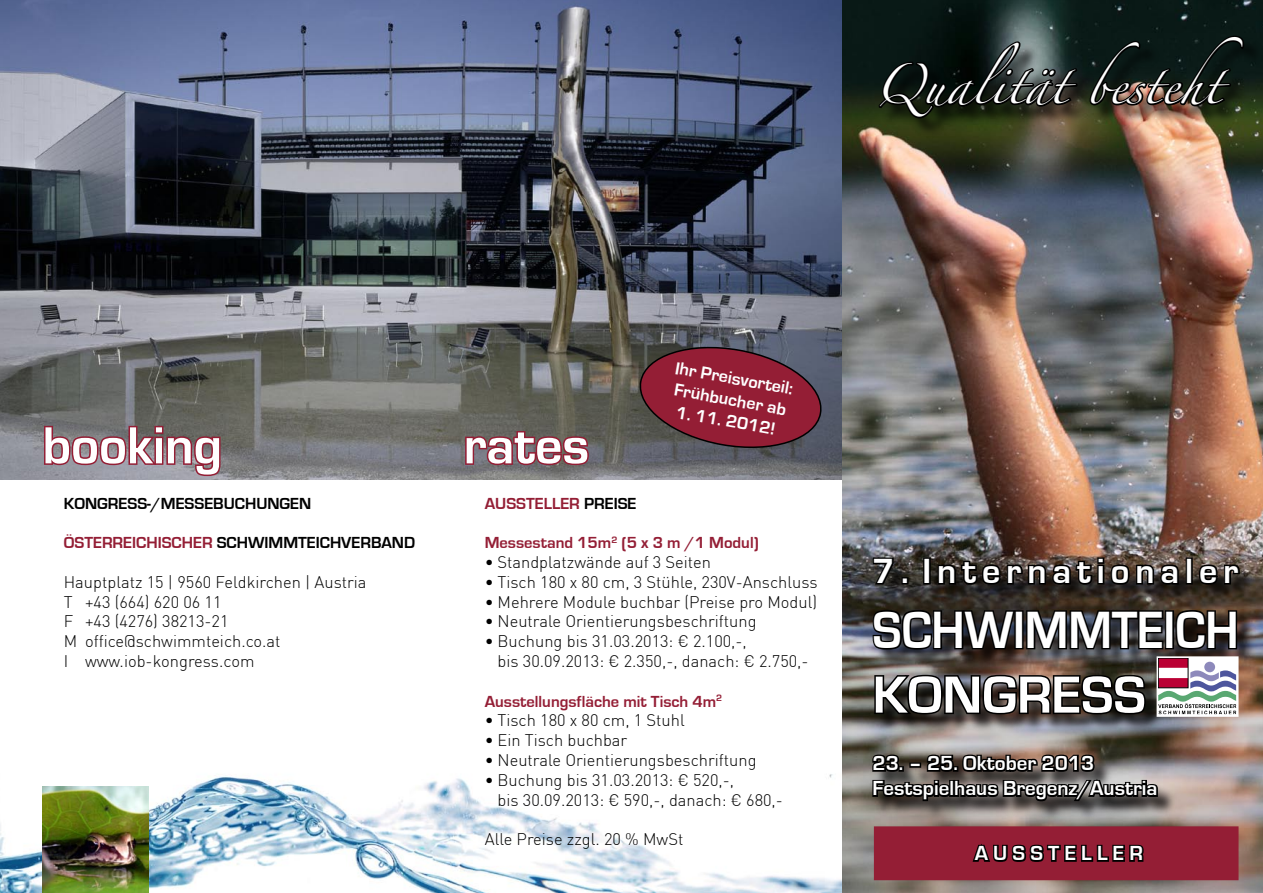
<style>
.page{position:relative;width:1263px;height:893px;background:#fff}
.page>*{position:absolute;margin:0;border:0;box-sizing:border-box;transform-origin:0 0}
.t1{font:700 54px "Eurostile";color:#fff}
.t2{font:700 54px "Eurostile";color:#fff;scale:.9 1}
.t3{font:700 36px "Eurostile";letter-spacing:.165em;color:#fff}
.t4{font:36px "Zapfino";color:#fff}
.t5{font:700 21px "Eurostile";color:#fff}
.t6{font:700 18px "Eurostile";color:#fff}
.t7{font:300 16.5px "DIN";color:#000}
.t8{font:700 16.5px "Eurostile";color:#941e35}
.t9{font:700 16.5px "Eurostile";color:#000}
.s1{color:#941e35}
.s2{color:#000}
</style>
<div class="page">
<img style="left:842px;top:0;width:421px;height:893px">
<img style="left:0;top:774px;width:841px;height:119px">
<img style="left:0;top:0;width:842px;height:479px">
<svg style="left:464px;top:401px;width:127px;height:79px;background:#735b5c"></svg>
<svg style="left:43px;top:424px;width:179px;height:54px;background:#8b6771"></svg>
<img style="left:43px;top:787px;width:106px;height:106px">
<svg style="left:631px;top:333px;width:199px;height:129px;background:#743848"></svg>
<div style="left:873px;top:558px;width:387px;height:263px;background:#000;opacity:.75"></div>
<svg style="left:871px;top:556px;width:24px;height:30px"></svg>
<div style="left:901px;top:577px;width:7px;height:7px;border:3px solid #000"></div>
<div style="left:923px;top:557px;width:8px;height:27px;border:3px solid #000"></div>
<svg style="left:936px;top:559px;width:158px;height:29px;background:#26211e"></svg>
<div style="left:1097px;top:557px;width:7px;height:7px;border:3px solid #000"></div>
<div style="left:1097px;top:565px;width:7px;height:19px;border:3px solid #000"></div>
<svg style="left:1109px;top:562px;width:71px;height:26px;background:#28231f"></svg>
<div style="left:1186px;top:557px;width:7px;height:27px;border:3px solid #000"></div>
<svg style="left:1197px;top:562px;width:44px;height:25px"></svg>
<svg style="left:871px;top:608px;width:146px;height:44px;background:#1e1d1f"></svg>
<div style="left:1014px;top:610px;width:9px;height:39px;border:3px solid #000"></div>
<svg style="left:1025px;top:608px;width:140px;height:44px;background:#242426"></svg>
<div style="left:1165px;top:610px;width:9px;height:39px;border:3px solid #000"></div>
<svg style="left:1174px;top:608px;width:65px;height:43px;background:#211915"></svg>
<svg style="left:873px;top:673px;width:274px;height:44px;background:#2c2825"></svg>
<svg style="left:870px;top:751px;width:289px;height:53px;background:#403b38"></svg>
<div style="left:880px;top:37px;width:383px;height:102px;background:#000;opacity:.75"></div>
<svg style="left:877px;top:39px;width:202px;height:82px;background:#1a221c"></svg>
<svg style="left:1087px;top:34px;width:159px;height:75px;background:#141b16"></svg>
<div style="left:1156px;top:656px;width:82px;height:61px;background:#fff"></div>
<div style="left:1158px;top:658px;width:30px;height:10px;background:#ba0034"></div>
<div style="left:1204px;top:662px;width:11px;height:10px;background:#8d89bb;border-radius:50%"></div>
<svg style="left:1158px;top:670px;width:78px;height:44px"></svg>
<div style="left:874px;top:826px;width:364px;height:54px;background:#941e35"></div>
<svg style="left:972px;top:844px;width:172px;height:18px"></svg>
<p class="t4" style="left:874px;top:70px;width:370px">Qualität besteht</p>
<p class="t1" style="left:43px;top:416px;width:181px">booking</p>
<p class="t9" style="left:64px;top:494px;width:249px">KONGRESS-/MESSEBUCHUNGEN</p>
<p class="t9" style="left:64px;top:534px;width:353px"><span class="s1">ÖSTERREICHISCHER</span> SCHWIMMTEICHVERBAND</p>
<p class="t7" style="left:64px;top:572px;width:304px">Hauptplatz 15 | 9560 Feldkirchen | Austria</p>
<p class="t7" style="left:64px;top:591px;width:159px">T +43 (664) 620 06 11</p>
<p class="t7" style="left:64px;top:611px;width:166px">F +43 (4276) 38213-21</p>
<p class="t7" style="left:64px;top:631px;width:218px">M office@schwimmteich.co.at</p>
<p class="t7" style="left:64px;top:651px;width:192px">I www.iob-kongress.com</p>
<p class="t6" style="left:677px;top:358px;width:121px;rotate:10deg">Ihr Preisvorteil:</p>
<p class="t6" style="left:676px;top:380px;width:115px;rotate:10deg">Frühbucher ab</p>
<p class="t6" style="left:678px;top:402px;width:102px;rotate:10deg">1. 11. 2012!</p>
<p class="t1" style="left:463px;top:416px;width:127px">rates</p>
<p class="t8" style="left:485px;top:494px;width:153px">AUSSTELLER <span class="s2">PREISE</span></p>
<p class="t8" style="left:485px;top:534px;width:275px">Messestand 15m<sup>2</sup> (5 x 3 m /1 Modul)</p>
<p class="t7" style="left:485px;top:552px;width:228px">• Standplatzwände auf 3 Seiten</p>
<p class="t7" style="left:485px;top:572px;width:334px">• Tisch 180 x 80 cm, 3 Stühle, 230V-Anschluss</p>
<p class="t7" style="left:485px;top:591px;width:334px">• Mehrere Module buchbar (Preise pro Modul)</p>
<p class="t7" style="left:485px;top:611px;width:273px">• Neutrale Orientierungsbeschriftung</p>
<p class="t7" style="left:485px;top:631px;width:264px">• Buchung bis 31.03.2013: € 2.100,-,</p>
<p class="t7" style="left:497px;top:651px;width:313px">bis 30.09.2013: € 2.350,-, danach: € 2.750,-</p>
<p class="t8" style="left:485px;top:692px;width:239px">Ausstellungsfläche mit Tisch 4m<sup>2</sup></p>
<p class="t7" style="left:485px;top:710px;width:202px">• Tisch 180 x 80 cm, 1 Stuhl</p>
<p class="t7" style="left:485px;top:730px;width:144px">• Ein Tisch buchbar</p>
<p class="t7" style="left:485px;top:750px;width:273px">• Neutrale Orientierungsbeschriftung</p>
<p class="t7" style="left:485px;top:770px;width:251px">• Buchung bis 31.03.2013: € 520,-,</p>
<p class="t7" style="left:497px;top:789px;width:287px">bis 30.09.2013: € 590,-, danach: € 680,-</p>
<p class="t7" style="left:485px;top:829px;width:200px">Alle Preise zzgl. 20 % MwSt</p>
<p class="t3" style="left:873px;top:551px;width:367px">7. Internationaler</p>
<p class="t2" style="left:873px;top:601px;width:408px">SCHWIMMTEICH</p>
<p class="t1" style="left:873px;top:665px;width:275px">KONGRESS</p>
<p class="t5" style="left:873px;top:752px;width:223px">23. – 25. Oktober 2013</p>
<p class="t5" style="left:873px;top:777px;width:286px">Festspielhaus Bregenz/Austria</p>
<p class="t5" style="left:975px;top:842px;width:170px">A U S S T E L L E R</p>
</div>
